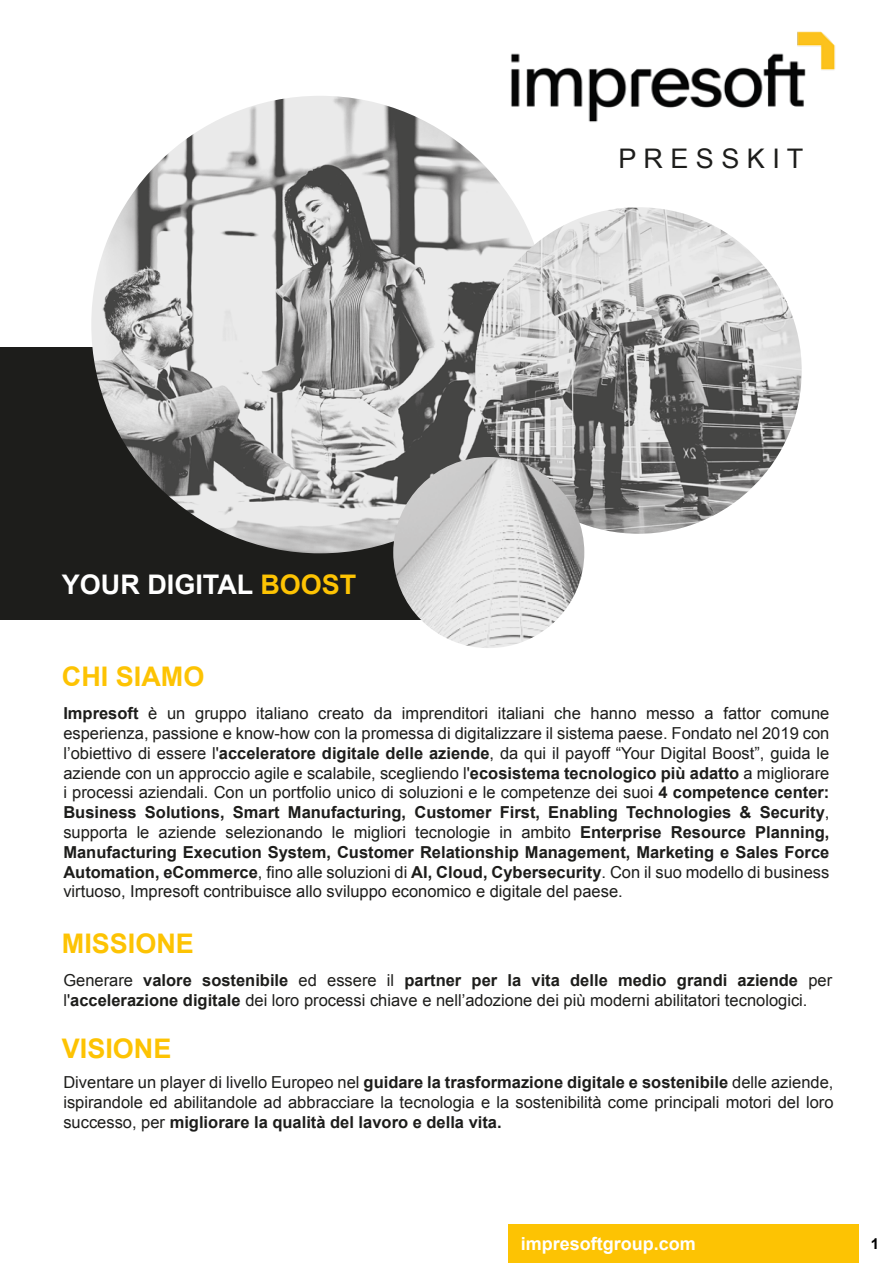
<style>
.page{position:relative;width:893px;height:1263px;background:#fff}
.page>*{position:absolute;margin:0;border:0;box-sizing:border-box;transform-origin:0 0}
.t1{font:700 27px "Arial";color:#fdc303}
.t2{font:700 27px "Arial";color:#fff}
.t3{font:27px "Arial";color:#1d1d1b}
.t4{font:700 18px "Arial";color:#fff}
.t5{font:16.5px/19.8px "Arial";color:#1d1d1b;text-align:justify}
.t6{font:700 15px "Arial";color:#000}
.s1{color:#fdc303}
.s2{font-weight:700}
</style>
<div class="page">
<div style="left:509px;top:1224px;width:350px;height:39px;background:#fdc303"></div>
<div style="left:0;top:347px;width:532px;height:272px;background:#1d1d1b"></div>
<img style="left:91px;top:96px;width:458px;height:457px;border-radius:229px">
<img style="left:475px;top:207px;width:327px;height:327px;border-radius:163px">
<img style="left:393px;top:457px;width:191px;height:191px;border-radius:96px">
<img style="left:511px;top:31px;width:324px;height:91px">
<h1 class="t3" style="left:618px;top:140px;width:187px">P R E S S K I T</h1>
<h1 class="t2" style="left:62px;top:567px;width:296px">YOUR DIGITAL <span class="s1">BOOST</span></h1>
<h1 class="t1" style="left:62px;top:658px;width:144px">CHI SIAMO</h1>
<p class="t5" style="left:63px;top:704px;width:768px"><span class="s2">Impresoft</span> è un gruppo italiano creato da imprenditori italiani che hanno messo a fattor comune esperienza, passione e know-how con la promessa di digitalizzare il sistema paese. Fondato nel 2019 con l’obiettivo di essere l'<span class="s2">acceleratore digitale delle aziende</span>, da qui il payoff “Your Digital Boost”, guida le aziende con un approccio agile e scalabile, scegliendo l'<span class="s2">ecosistema tecnologico più adatto</span> a migliorare i processi aziendali. Con un portfolio unico di soluzioni e le competenze dei suoi <span class="s2">4 competence center:<br>Business Solutions, Smart Manufacturing, Customer First, Enabling Technologies &amp; Security</span>, supporta le aziende selezionando le migliori tecnologie in ambito <span class="s2">Enterprise Resource Planning, Manufacturing Execution System, Customer Relationship Management, Marketing e Sales Force Automation, eCommerce</span>, fino alle soluzioni di <span class="s2">AI, Cloud, Cybersecurity</span>. Con il suo modello di business virtuoso, Impresoft contribuisce allo sviluppo economico e digitale del paese.</p>
<h1 class="t1" style="left:62px;top:925px;width:134px">MISSIONE</h1>
<p class="t5" style="left:63px;top:971px;width:770px">Generare <span class="s2">valore sostenibile</span> ed essere il <span class="s2">partner per la vita delle medio grandi aziende</span> per l'<span class="s2">accelerazione digitale</span> dei loro processi chiave e nell’adozione dei più moderni abilitatori tecnologici.</p>
<h1 class="t1" style="left:62px;top:1030px;width:111px">VISIONE</h1>
<p class="t5" style="left:63px;top:1073px;width:772px">Diventare un player di livello Europeo nel <span class="s2">guidare la trasformazione digitale e sostenibile</span> delle aziende, ispirandole ed abilitandole ad abbracciare la tecnologia e la sostenibilità come principali motori del loro successo, per <span class="s2">migliorare la qualità del lavoro e della vita.</span></p>
<p class="t4" style="left:521px;top:1232px;width:177px">impresoftgroup.com</p>
<p class="t6" style="left:871px;top:1234px;width:10px">1</p>
</div>
